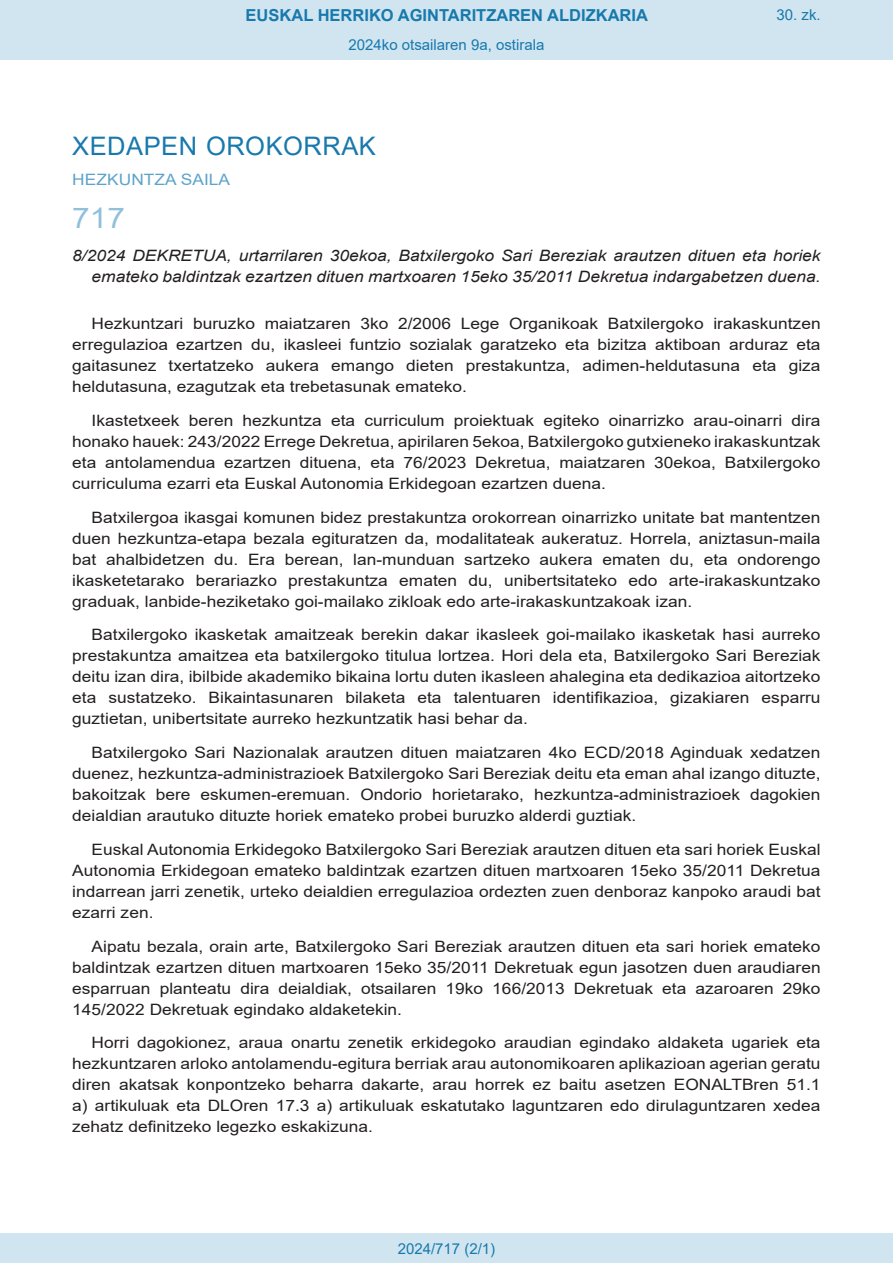
<style>
.page{position:relative;width:893px;height:1263px;background:#fff}
.page>*{position:absolute;margin:0;border:0;box-sizing:border-box;transform-origin:0 0}
.BOPVOrden{font:28.5px "Arial";color:#90c0db;scale:1.11 1}
.BOPVSeccion{font:25.5px "Arial";letter-spacing:.02em;color:#1879ad}
.t1{font:700 16.5px "Arial";color:#1879ad}
.BOPVDetalle{font:15.6px/21px "Arial";color:#231f20;text-align:justify;scale:1.11 1}
.BOPVTitulo{font:italic 15.6px/21px "Arial";color:#231f20;text-align:right;scale:1.11 1}
.BOPVOrganismo{font:15.6px "Arial";letter-spacing:.005em;color:#5ea4ca;scale:1.11 1}
.Paginacion_Centro{font:15px "Arial";color:#1879ad}
</style>
<div class="page">
<div style="left:0;top:0;width:893px;height:60px;background:#d0e5f0"></div>
<div style="left:0;top:1233px;width:893px;height:30px;background:#d0e5f0"></div>
<p class="t1" style="left:246px;top:3px;width:404px">EUSKAL HERRIKO AGINTARITZAREN ALDIZKARIA</p>
<p class="Paginacion_Centro" style="left:348px;top:35px;width:197px">2024ko otsailaren 9a, ostirala</p>
<p class="Paginacion_Centro" style="left:776px;top:5px;width:46px">30. zk.</p>
<p class="BOPVSeccion" style="left:72px;top:128px;width:305px">XEDAPEN OROKORRAK</p>
<p class="BOPVOrganismo" style="left:72px;top:169px;width:144px">HEZKUNTZA SAILA</p>
<p class="BOPVOrden" style="left:72px;top:198px;width:49px">717</p>
<p class="BOPVTitulo" style="left:72px;top:246px;width:676px">8/2024 DEKRETUA, urtarrilaren 30ekoa, Batxilergoko Sari Bereziak arautzen dituen eta horiek emateko baldintzak ezartzen dituen martxoaren 15eko 35/2011 Dekretua indargabetzen duena.</p>
<p class="BOPVDetalle" style="left:72px;top:313px;width:676px;text-indent:19px">Hezkuntzari buruzko maiatzaren 3ko 2/2006 Lege Organikoak Batxilergoko irakaskuntzen erregulazioa ezartzen du, ikasleei funtzio sozialak garatzeko eta bizitza aktiboan arduraz eta gaitasunez txertatzeko aukera emango dieten prestakuntza, adimen-heldutasuna eta giza heldutasuna, ezagutzak eta trebetasunak emateko.</p>
<p class="BOPVDetalle" style="left:72px;top:410px;width:676px;text-indent:19px">Ikastetxeek beren hezkuntza eta curriculum proiektuak egiteko oinarrizko arau-oinarri dira honako hauek: 243/2022 Errege Dekretua, apirilaren 5ekoa, Batxilergoko gutxieneko irakaskuntzak eta antolamendua ezartzen dituena, eta 76/2023 Dekretua, maiatzaren 30ekoa, Batxilergoko curriculuma ezarri eta Euskal Autonomia Erkidegoan ezartzen duena.</p>
<p class="BOPVDetalle" style="left:72px;top:506px;width:676px;text-indent:19px">Batxilergoa ikasgai komunen bidez prestakuntza orokorrean oinarrizko unitate bat mantentzen duen hezkuntza-etapa bezala egituratzen da, modalitateak aukeratuz. Horrela, aniztasun-maila bat ahalbidetzen du. Era berean, lan-munduan sartzeko aukera ematen du, eta ondorengo ikasketetarako berariazko prestakuntza ematen du, unibertsitateko edo arte-irakaskuntzako graduak, lanbide-heziketako goi-mailako zikloak edo arte-irakaskuntzakoak izan.</p>
<p class="BOPVDetalle" style="left:72px;top:624px;width:676px;text-indent:19px">Batxilergoko ikasketak amaitzeak berekin dakar ikasleek goi-mailako ikasketak hasi aurreko prestakuntza amaitzea eta batxilergoko titulua lortzea. Hori dela eta, Batxilergoko Sari Bereziak deitu izan dira, ibilbide akademiko bikaina lortu duten ikasleen ahalegina eta dedikazioa aitortzeko eta sustatzeko. Bikaintasunaren bilaketa eta talentuaren identifikazioa, gizakiaren esparru guztietan, unibertsitate aurreko hezkuntzatik hasi behar da.</p>
<p class="BOPVDetalle" style="left:72px;top:742px;width:676px;text-indent:19px">Batxilergoko Sari Nazionalak arautzen dituen maiatzaren 4ko ECD/2018 Aginduak xedatzen duenez, hezkuntza-administrazioek Batxilergoko Sari Bereziak deitu eta eman ahal izango dituzte, bakoitzak bere eskumen-eremuan. Ondorio horietarako, hezkuntza-administrazioek dagokien deialdian arautuko dituzte horiek emateko probei buruzko alderdi guztiak.</p>
<p class="BOPVDetalle" style="left:72px;top:839px;width:676px;text-indent:19px">Euskal Autonomia Erkidegoko Batxilergoko Sari Bereziak arautzen dituen eta sari horiek Euskal Autonomia Erkidegoan emateko baldintzak ezartzen dituen martxoaren 15eko 35/2011 Dekretua indarrean jarri zenetik, urteko deialdien erregulazioa ordezten zuen denboraz kanpoko araudi bat ezarri zen.</p>
<p class="BOPVDetalle" style="left:72px;top:935px;width:676px;text-indent:19px">Aipatu bezala, orain arte, Batxilergoko Sari Bereziak arautzen dituen eta sari horiek emateko baldintzak ezartzen dituen martxoaren 15eko 35/2011 Dekretuak egun jasotzen duen araudiaren esparruan planteatu dira deialdiak, otsailaren 19ko 166/2013 Dekretuak eta azaroaren 29ko 145/2022 Dekretuak egindako aldaketekin.</p>
<p class="BOPVDetalle" style="left:72px;top:1032px;width:676px;text-indent:19px">Horri dagokionez, araua onartu zenetik erkidegoko araudian egindako aldaketa ugariek eta hezkuntzaren arloko antolamendu-egitura berriak arau autonomikoaren aplikazioan agerian geratu diren akatsak konpontzeko beharra dakarte, arau horrek ez baitu asetzen EONALTBren 51.1 a) artikuluak eta DLOren 17.3 a) artikuluak eskatutako laguntzaren edo dirulaguntzaren xedea zehatz definitzeko legezko eskakizuna.</p>
<p class="Paginacion_Centro" style="left:398px;top:1238px;width:99px">2024/717 (2/1)</p>
</div>
